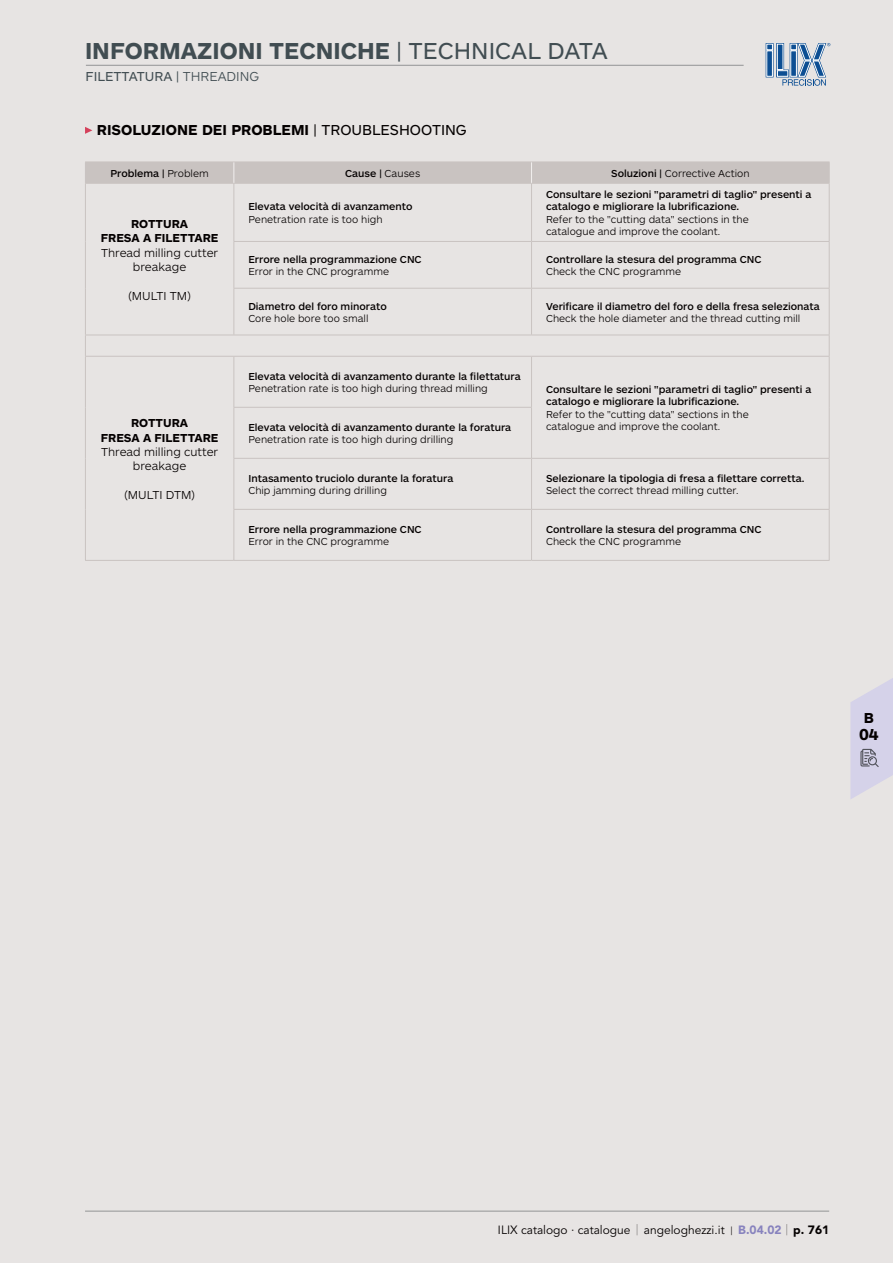
<style>
.page{position:relative;width:893px;height:1263px;background:#e7e4e3}
.page>*{position:absolute;margin:0;border:0;box-sizing:border-box;transform-origin:0 0}
.t1{font:700 24px "ARS Maquette";color:#414d52}
.t2{font:700 16.5px "ARS Maquette";color:#040000}
.t3{font:700 15px "ARS Maquette";color:#040000}
.t4{font:13.5px "ARS Maquette";color:#414d52}
.t5{font:300 12px/14.4px "ARS Maquette";color:#040000;text-align:center}
.t6{font:12px "Avenir";color:#040000}
.t7{font:700 12px/14.4px "ARS Maquette";color:#040000;text-align:center}
.t8{font:500 10.5px/12.6px "ARS Maquette";color:#040000}
.t9{font:300 10.5px/12.6px "ARS Maquette";color:#040000}
.s1{font-weight:400}
.s2{font-weight:300}
.s3{font-weight:500}
.s4{font-family:"Montserrat"}
.s5{font-family:"Montserrat";font-weight:100}
.s6{font-family:"ARS Maquette";font-weight:300;font-size:10.5px}
.s7{font-weight:900;color:#8883be}
.s8{font-weight:900}
</style>
<div class="page">
<hr style="left:85px;top:1211px;width:744px;height:1px;background:#929495">
<svg style="left:766px;top:43px;width:64px;height:43px"></svg>
<hr style="left:86px;top:65px;width:658px;height:1px;background:#929495">
<hr style="left:85px;top:183px;width:149px;height:1px;background:#c9c3c1">
<hr style="left:85px;top:184px;width:1px;height:57px;background:#c9c3c1">
<hr style="left:85px;top:241px;width:1px;height:47px;background:#c9c3c1">
<hr style="left:85px;top:288px;width:1px;height:47px;background:#c9c3c1">
<hr style="left:234px;top:183px;width:297px;height:1px;background:#c9c3c1">
<hr style="left:233px;top:184px;width:1px;height:57px;background:#c9c3c1">
<hr style="left:531px;top:183px;width:299px;height:1px;background:#c9c3c1">
<hr style="left:531px;top:184px;width:1px;height:57px;background:#c9c3c1">
<hr style="left:829px;top:184px;width:1px;height:57px;background:#c9c3c1">
<hr style="left:233px;top:241px;width:298px;height:1px;background:#c9c3c1">
<hr style="left:233px;top:242px;width:1px;height:46px;background:#c9c3c1">
<hr style="left:531px;top:241px;width:299px;height:1px;background:#c9c3c1">
<hr style="left:531px;top:242px;width:1px;height:46px;background:#c9c3c1">
<hr style="left:829px;top:242px;width:1px;height:46px;background:#c9c3c1">
<hr style="left:233px;top:288px;width:298px;height:1px;background:#c9c3c1">
<hr style="left:233px;top:289px;width:1px;height:46px;background:#c9c3c1">
<hr style="left:531px;top:288px;width:299px;height:1px;background:#c9c3c1">
<hr style="left:531px;top:289px;width:1px;height:46px;background:#c9c3c1">
<hr style="left:829px;top:289px;width:1px;height:46px;background:#c9c3c1">
<hr style="left:85px;top:335px;width:149px;height:1px;background:#c9c3c1">
<svg style="left:85px;top:336px;width:1px;height:20px"></svg>
<hr style="left:234px;top:335px;width:297px;height:1px;background:#c9c3c1">
<hr style="left:531px;top:335px;width:299px;height:1px;background:#c9c3c1">
<svg style="left:829px;top:335px;width:1px;height:21px"></svg>
<hr style="left:85px;top:356px;width:149px;height:1px;background:#c9c3c1">
<hr style="left:85px;top:357px;width:1px;height:50px;background:#c9c3c1">
<hr style="left:85px;top:407px;width:1px;height:51px;background:#c9c3c1">
<hr style="left:85px;top:458px;width:1px;height:51px;background:#c9c3c1">
<hr style="left:85px;top:509px;width:1px;height:51px;background:#c9c3c1">
<hr style="left:234px;top:356px;width:297px;height:1px;background:#c9c3c1">
<hr style="left:233px;top:357px;width:1px;height:50px;background:#c9c3c1">
<hr style="left:531px;top:356px;width:299px;height:1px;background:#c9c3c1">
<hr style="left:531px;top:357px;width:1px;height:50px;background:#c9c3c1">
<hr style="left:829px;top:357px;width:1px;height:50px;background:#c9c3c1">
<hr style="left:233px;top:407px;width:299px;height:1px;background:#c9c3c1">
<hr style="left:233px;top:408px;width:1px;height:50px;background:#c9c3c1">
<hr style="left:531px;top:408px;width:1px;height:50px;background:#c9c3c1">
<hr style="left:829px;top:407px;width:1px;height:51px;background:#c9c3c1">
<hr style="left:233px;top:458px;width:298px;height:1px;background:#c9c3c1">
<hr style="left:233px;top:459px;width:1px;height:50px;background:#c9c3c1">
<hr style="left:531px;top:458px;width:299px;height:1px;background:#c9c3c1">
<hr style="left:531px;top:459px;width:1px;height:50px;background:#c9c3c1">
<hr style="left:829px;top:459px;width:1px;height:50px;background:#c9c3c1">
<hr style="left:531px;top:509px;width:299px;height:1px;background:#c9c3c1">
<hr style="left:829px;top:510px;width:1px;height:50px;background:#c9c3c1">
<hr style="left:233px;top:509px;width:298px;height:1px;background:#c9c3c1">
<hr style="left:233px;top:510px;width:1px;height:50px;background:#c9c3c1">
<hr style="left:531px;top:510px;width:1px;height:50px;background:#c9c3c1">
<hr style="left:85px;top:560px;width:149px;height:1px;background:#c9c3c1">
<hr style="left:234px;top:560px;width:297px;height:1px;background:#c9c3c1">
<hr style="left:531px;top:560px;width:299px;height:1px;background:#c9c3c1">
<div style="left:85px;top:162px;width:745px;height:21px;background:#c9c3c1"></div>
<svg style="left:85px;top:127px;width:7px;height:7px"></svg>
<svg style="left:851px;top:678px;width:42px;height:121px"></svg>
<h1 class="t1" style="left:85px;top:42px;width:524px">INFORMAZIONI TECNICHE <span class="s1">| TECHNICAL DATA</span></h1>
<p class="t4" style="left:86px;top:71px;width:175px">FILETTATURA | <span class="s2">THREADING</span></p>
<h3 class="t3" style="left:97px;top:125px;width:371px">RISOLUZIONE DEI PROBLEMI <span class="s1">| TROUBLESHOOTING</span></h3>
<p class="t8" style="left:110px;top:168px;width:100px">Problema | <span class="s2">Problem</span></p>
<p class="t8" style="left:345px;top:168px;width:77px">Cause | <span class="s2">Causes</span></p>
<p class="t9" style="left:611px;top:168px;width:140px"><span class="s3">Soluzioni |</span> Corrective Action</p>
<p class="t7" style="left:101px;top:218px;width:119px">ROTTURA<br>FRESA A FILETTARE</p>
<p class="t5" style="left:101px;top:247px;width:119px">Thread milling cutter breakage</p>
<p class="t5" style="left:129px;top:290px;width:64px">(MULTI TM)</p>
<p class="t7" style="left:101px;top:417px;width:119px">ROTTURA<br>FRESA A FILETTARE</p>
<p class="t5" style="left:101px;top:446px;width:119px">Thread milling cutter breakage</p>
<p class="t5" style="left:124px;top:489px;width:72px">(MULTI DTM)</p>
<p class="t8" style="left:248px;top:201px;width:166px">Elevata velocità di avanzamento</p>
<p class="t9" style="left:248px;top:214px;width:136px">Penetration rate is too high</p>
<p class="t8" style="left:248px;top:254px;width:175px">Errore nella programmazione CNC</p>
<p class="t9" style="left:248px;top:267px;width:142px">Error in the CNC programme</p>
<p class="t8" style="left:248px;top:301px;width:140px">Diametro del foro minorato</p>
<p class="t9" style="left:248px;top:313px;width:122px">Core hole bore too small</p>
<p class="t8" style="left:546px;top:189px;width:267px">Consultare le sezioni "parametri di taglio" presenti a catalogo e migliorare la lubrificazione.</p>
<p class="t9" style="left:546px;top:214px;width:204px">Refer to the "cutting data" sections in the catalogue and improve the coolant.</p>
<p class="t8" style="left:546px;top:254px;width:217px">Controllare la stesura del programma CNC</p>
<p class="t9" style="left:546px;top:267px;width:137px">Check the CNC programme</p>
<p class="t8" style="left:546px;top:301px;width:275px">Verificare il diametro del foro e della fresa selezionata</p>
<p class="t9" style="left:546px;top:313px;width:256px">Check the hole diameter and the thread cutting mill</p>
<p class="t8" style="left:248px;top:371px;width:274px">Elevata velocità di avanzamento durante la filettatura</p>
<p class="t9" style="left:248px;top:383px;width:241px">Penetration rate is too high during thread milling</p>
<p class="t8" style="left:546px;top:384px;width:267px">Consultare le sezioni "parametri di taglio" presenti a catalogo e migliorare la lubrificazione.</p>
<p class="t9" style="left:546px;top:409px;width:204px">Refer to the "cutting data" sections in the</p>
<p class="t8" style="left:248px;top:422px;width:264px">Elevata velocità di avanzamento durante la foratura</p>
<p class="t9" style="left:546px;top:422px;width:176px">catalogue and improve the coolant.</p>
<p class="t9" style="left:248px;top:435px;width:206px">Penetration rate is too high during drilling</p>
<p class="t8" style="left:248px;top:473px;width:207px">Intasamento truciolo durante la foratura</p>
<p class="t9" style="left:248px;top:486px;width:140px">Chip jamming during drilling</p>
<p class="t8" style="left:546px;top:473px;width:260px">Selezionare la tipologia di fresa a filettare corretta.</p>
<p class="t9" style="left:546px;top:486px;width:194px">Select the correct thread milling cutter.</p>
<p class="t8" style="left:248px;top:524px;width:175px">Errore nella programmazione CNC</p>
<p class="t9" style="left:248px;top:537px;width:142px">Error in the CNC programme</p>
<p class="t8" style="left:546px;top:524px;width:217px">Controllare la stesura del programma CNC</p>
<p class="t9" style="left:546px;top:537px;width:137px">Check the CNC programme</p>
<h3 class="t3" style="left:864px;top:712px;width:12px">B</h3>
<h2 class="t2" style="left:859px;top:728px;width:21px">04</h2>
<p class="t6" style="left:497px;top:1223px;width:333px"><span class="s4">I</span>LIX catalogo · catalogue <span class="s5">|</span> angeloghezzi.it <span class="s6">|</span> <span class="s7">B.04.02</span> <span class="s5">|</span> <span class="s8">p. 761</span></p>
</div>
